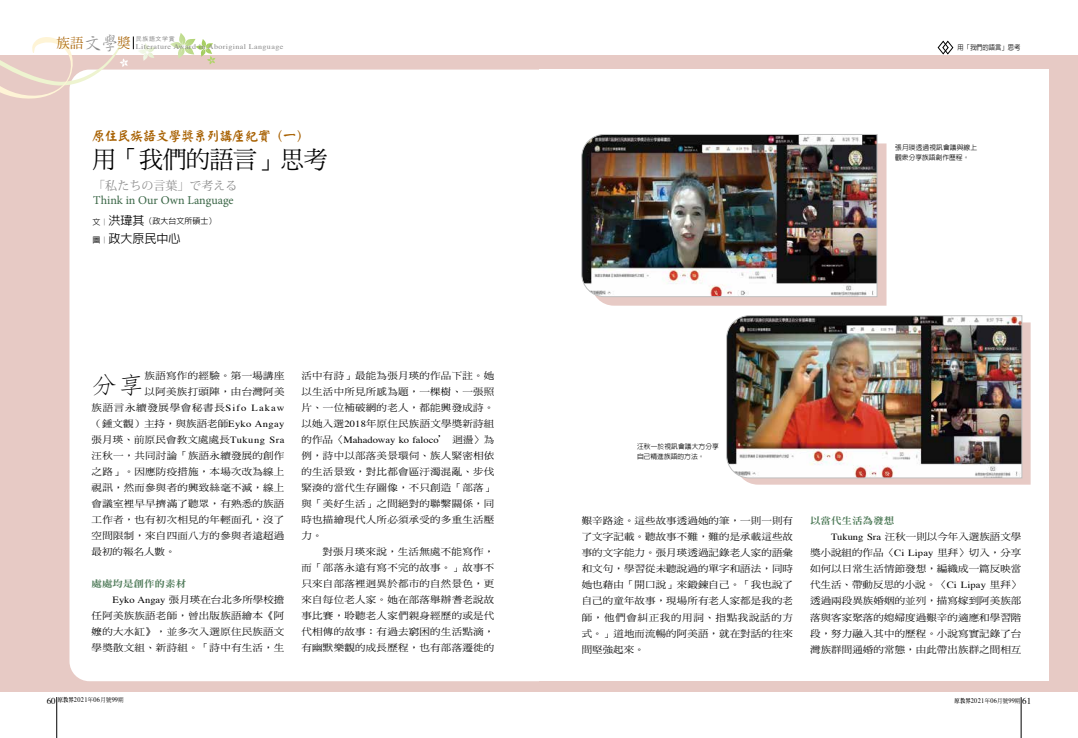
<style>
.page{position:relative;width:1078px;height:738px;background:#fff}
.page>*{position:absolute;margin:0;border:0;box-sizing:border-box;transform-origin:0 0}
.t1{font:24px "DF Ming Std W5";letter-spacing:-.02em;color:#000}
.t2{font:300 23.8px "AR Fang Song B5 HK";color:#000;scale:1.11 1}
.t3{font:800 13px "AR Yan Kai B5";letter-spacing:-.02em;color:#a76000}
.t4{font:12px "Minion Pro";color:#396545}
.t5{font:12px "Koz Min Pro";color:#898989}
.t6{font:500 12px "AR Hei B5";color:#000}
.t7{font:9.4px/16px "DF Ming Std W5";letter-spacing:.02em;color:#000;text-align:justify;scale:1.11 1}
.t8{font:9.4px "DF Ming Std W5";color:#000;scale:1.11 1}
.t9{font:9.4px "Times";color:#000;scale:1.11 1}
.t10{font:9.4px "DF Ming Std W5";letter-spacing:.065em;color:#000;scale:1.11 1}
.t11{font:9.4px "DF Ming Std W9";color:#4e7a58;scale:1.11 1}
.t12{font:500 8px "AR Hei B5";color:#000}
.t13{font:7.2px "Times";letter-spacing:.05em;color:#898989;scale:1.11 1}
.t14{font:7px "Times";letter-spacing:.05em;color:#000;scale:.9 1}
.t15{font:500 7px "AR Hei B5";color:#000;scale:.9 1}
.t16{font:500 6.8px/10px "AR Hei B5";letter-spacing:.01em;color:#000}
.t17{font:6px "Heisei Kaku Go Std W3";letter-spacing:.1em;color:#898989}
.s1{font-family:"AR Xing Shu B5";font-weight:500;font-size:18.5px}
.s2{font-size:12px}
.s3{font-size:8px}
.s4{font-family:"Times"}
.s5{font-family:"DF Ming Std W5"}
.s6{font-size:9px}
.s7{font-family:"AR Ming B5";font-weight:800;font-size:6px}
.s8{font-family:"DF Ming Std W5";font-size:6px}
</style>
<div class="page">
<div style="left:0;top:55px;width:539px;height:636px;background:#e7cac5"></div>
<div style="left:539px;top:55px;width:538px;height:636px;background:#e7cac5"></div>
<hr style="left:57px;top:696px;width:1px;height:41px;background:#000">
<hr style="left:1020px;top:696px;width:1px;height:41px;background:#000">
<div style="left:69px;top:69px;width:470px;height:611px;background:#fff"></div>
<svg style="left:170px;top:33px;width:45px;height:32px"></svg>
<svg style="left:0;top:36px;width:155px;height:67px"></svg>
<div style="left:539px;top:69px;width:509px;height:611px;background:#fff"></div>
<div style="left:596px;top:143px;width:290px;height:162px;background:#e7cac5"></div>
<svg style="left:742px;top:322px;width:288px;height:162px;background:#e1c7c2"></svg>
<svg style="left:937px;top:40px;width:16px;height:15px"></svg>
<img style="left:581px;top:134px;width:296px;height:163px">
<img style="left:726px;top:315px;width:295px;height:163px">
<p class="t13" style="left:56px;top:40px;width:206px"><sup>族語</sup><span class="s1">文學</span><sup>獎</sup> Literature Award in Aboriginal Language</p>
<p class="t17" style="left:136px;top:35px;width:40px">民族語文学賞</p>
<h3 class="t3" style="left:92px;top:130px;width:218px">原住民族語文學獎系列講座紀實（一）</h3>
<h1 class="t1" style="left:92px;top:146px;width:237px">用「我們的語言」思考</h1>
<p class="t5" style="left:93px;top:177px;width:145px">「私たちの言葉」で考える</p>
<p class="t4" style="left:93px;top:192px;width:142px">Think in Our Own Language</p>
<p class="t12" style="left:92px;top:216px;width:125px">文︱<span class="s2">洪瑋其</span>（政大台文所碩士）</p>
<p class="t6" style="left:92px;top:232px;width:89px"><span class="s3">圖︱</span>政大原民中心</p>
<h2 class="t2" style="left:92px;top:372px;width:49px">分享</h2>
<p class="t7" style="left:145px;top:367px;width:127px">族語寫作的經驗。第一場講座</p>
<p class="t7" style="left:145px;top:383px;width:127px">以阿美族打頭陣，由台灣阿美</p>
<p class="t10" style="left:92px;top:402px;width:175px">族語言永續發展學會秘書長<span class="s4">Sifo Lakaw</span></p>
<p class="t8" style="left:92px;top:418px;width:175px">（鍾文觀）主持，與族語老師<span class="s4">Eyko Angay</span></p>
<p class="t7" style="left:92px;top:431px;width:175px">張月瑛、前原民會教文處處長<span class="s4">Tukung Sra</span></p>
<p class="t7" style="left:92px;top:447px;width:175px">汪秋一，共同討論「族語永續發展的創作</p>
<p class="t7" style="left:92px;top:463px;width:175px">之路」。因應防疫措施，本場次改為線上</p>
<p class="t7" style="left:92px;top:479px;width:175px">視訊，然而參與者的興致絲毫不減，線上</p>
<p class="t7" style="left:92px;top:495px;width:175px">會議室裡早早擠滿了聽眾，有熟悉的族語</p>
<p class="t7" style="left:92px;top:511px;width:175px">工作者，也有初次相見的年輕面孔，沒了</p>
<p class="t7" style="left:92px;top:527px;width:175px">空間限制，來自四面八方的參與者遠超過</p>
<p class="t8" style="left:92px;top:546px;width:77px">最初的報名人數。</p>
<p class="t11" style="left:92px;top:578px;width:87px">處處均是創作的素材</p>
<p class="t7" style="left:92px;top:591px;width:175px;text-indent:21px"><span class="s4">Eyko Angay</span> 張月瑛在台北多所學校擔任阿美族族語老師，曾出版族語繪本《阿嬤的大水缸》，並多次入選原住民族語文學獎散文組、新詩組。「詩中有生活，生</p>
<p class="t7" style="left:301px;top:367px;width:175px">活中有詩」最能為張月瑛的作品下註。她以生活中所見所感為題，一棵樹、一張照片、一位補破網的老人，都能興發成詩。以她入選<span class="s4">2018</span>年原住民族語文學獎新詩組</p>
<p class="t9" style="left:301px;top:431px;width:175px"><span class="s5">的作品〈</span>Mahadoway ko faloco<span class="s5">’ 迴盪〉為</span></p>
<p class="t7" style="left:301px;top:447px;width:175px">例，詩中以部落美景環伺、族人緊密相依的生活景致，對比都會區汙濁混亂、步伐緊湊的當代生存圖像，不只創造「部落」與「美好生活」之間絕對的聯繫關係，同時也描繪現代人所必須承受的多重生活壓力。</p>
<p class="t7" style="left:301px;top:543px;width:175px;text-indent:21px">對張月瑛來說，生活無處不能寫作，而「部落永遠有寫不完的故事。」故事不只來自部落裡迥異於都市的自然景色，更來自每位老人家。她在部落舉辦耆老說故事比賽，聆聽老人家們親身經歷的或是代代相傳的故事：有過去窮困的生活點滴，有幽默樂觀的成長歷程，也有部落遷徙的</p>
<p class="t15" style="left:957px;top:44px;width:71px">用「我們的語言」思考</p>
<p class="t16" style="left:637px;top:441px;width:83px">汪秋一於視訊會議大方分享自己精進族語的方法。</p>
<p class="t16" style="left:895px;top:143px;width:83px">張月瑛透過視訊會議與線上觀眾分享族語創作歷程。</p>
<p class="t7" style="left:581px;top:512px;width:192px">艱辛路途。這些故事透過她的筆，一則一則有了文字記載。聽故事不難，難的是承載這些故事的文字能力。張月瑛透過記錄老人家的語彙和文句，學習從未聽說過的單字和語法，同時她也藉由「開口說」來鍛鍊自己。「我也說了自己的童年故事，現場所有老人家都是我的老師，他們會糾正我的用詞、指點我說話的方式。」道地而流暢的阿美語，就在對話的往來間堅強起來。</p>
<p class="t11" style="left:809px;top:515px;width:77px">以當代生活為發想</p>
<p class="t7" style="left:809px;top:528px;width:192px;text-indent:21px"><span class="s4">Tukung Sra</span> 汪秋一則以今年入選族語文學獎小說組的作品〈<span class="s4">Ci Lipay</span> 里拜〉切入，分享如何以日常生活情節發想，編織成一篇反映當代生活、帶動反思的小說。〈<span class="s4">Ci Lipay</span> 里拜〉透過兩段異族婚姻的並列，描寫嫁到阿美族部落與客家聚落的媳婦度過艱辛的適應和學習階段，努力融入其中的歷程。小說寫實記錄了台灣族群間通婚的常態，由此帶出族群之間相互</p>
<p class="t14" style="left:47px;top:693px;width:87px"><span class="s6">60</span> <span class="s7">原教界</span>2021<span class="s8">年</span>06<span class="s8">月號</span>99<span class="s8">期</span></p>
<p class="t14" style="left:954px;top:693px;width:87px"><span class="s7">原教界</span>2021<span class="s8">年</span>06<span class="s8">月號</span>99<span class="s8">期</span> <span class="s6">61</span></p>
</div>
